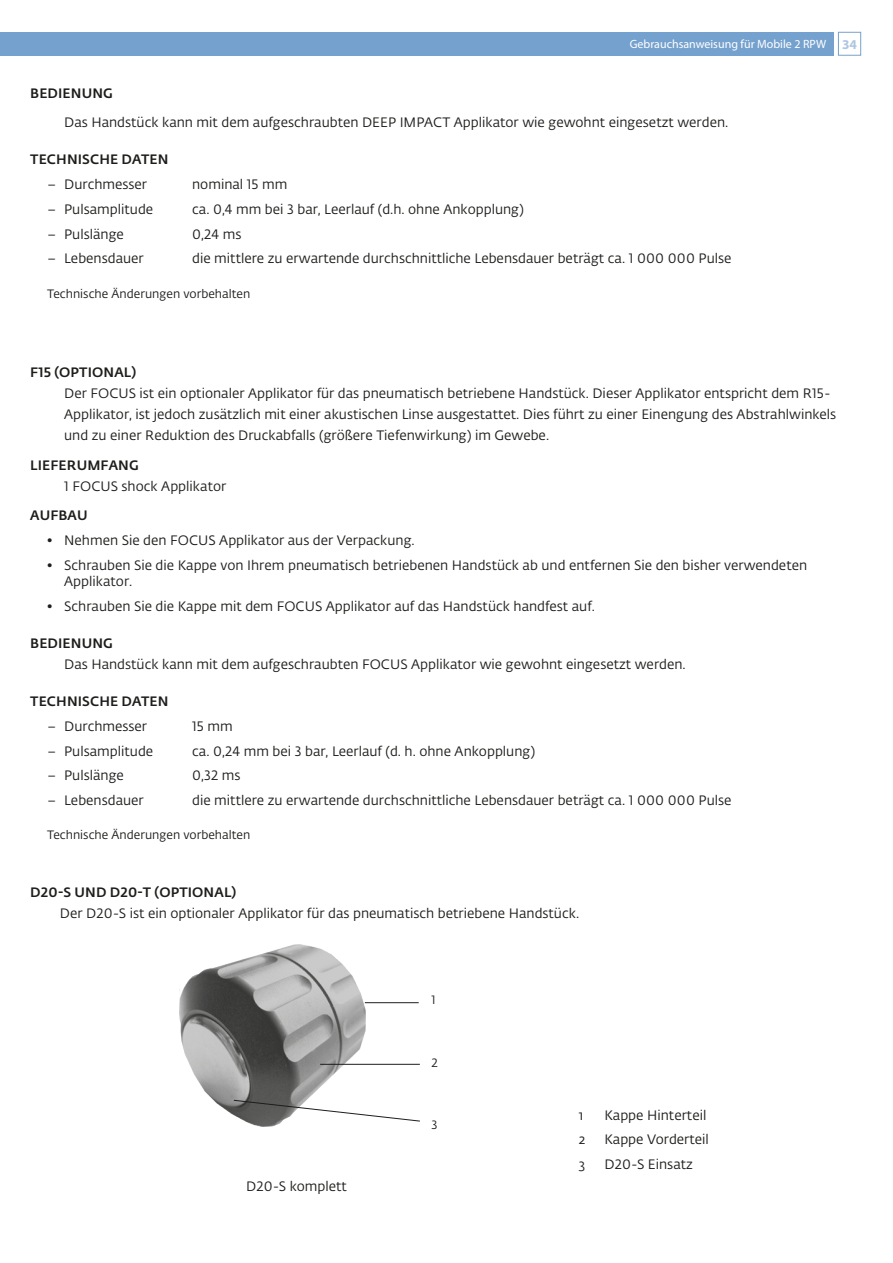
<style>
.page{position:relative;width:893px;height:1263px;background:#fff}
.page>*{position:absolute;margin:0;border:0;box-sizing:border-box;transform-origin:0 0}
.t1{font:13.5px/21px "Fedra Sans Alt Pro";color:#1d1d1b}
.t2{font:500 13.5px "Fedra Sans Alt Pro";letter-spacing:.01em;color:#1d1d1b}
.t3{font:12px "Fedra Sans Alt Pro";color:#1d1d1b}
.t4{font:12px "Myriad Pro";color:#fff}
.s1{font-weight:700;font-size:13.5px;color:#afc5e3}
</style>
<div class="page">
<div style="left:0;top:32px;width:833px;height:24px;background:#75a1ce"></div>
<div style="left:838px;top:32px;width:23px;height:24px;border:1px solid #75a1ce"></div>
<img style="left:180px;top:945px;width:185px;height:181px">
<hr style="left:365px;top:1002px;width:54px;height:1px;background:#1d1d1b">
<hr style="left:320px;top:1064px;width:100px;height:1px;background:#1d1d1b">
<svg style="left:233px;top:1099px;width:187px;height:23px"></svg>
<p class="t4" style="left:630px;top:37px;width:229px">Gebrauchsanweisung für Mobile 2 RPW <span class="s1">34</span></p>
<p class="t2" style="left:30px;top:83px;width:84px">BEDIENUNG</p>
<p class="t1" style="left:64px;top:112px;width:666px">Das Handstück kann mit dem aufgeschraubten DEEP IMPACT Applikator wie gewohnt eingesetzt werden.</p>
<p class="t2" style="left:30px;top:149px;width:140px">TECHNISCHE DATEN</p>
<p class="t1" style="left:47px;top:173px;width:102px">– Durchmesser</p>
<p class="t1" style="left:192px;top:173px;width:97px">nominal 15 mm</p>
<p class="t1" style="left:47px;top:198px;width:108px">– Pulsamplitude</p>
<p class="t1" style="left:192px;top:198px;width:333px">ca. 0,4 mm bei 3 bar, Leerlauf (d.h. ohne Ankopplung)</p>
<p class="t1" style="left:47px;top:223px;width:78px">– Pulslänge</p>
<p class="t1" style="left:192px;top:223px;width:51px">0,24 ms</p>
<p class="t1" style="left:47px;top:248px;width:98px">– Lebensdauer</p>
<p class="t1" style="left:192px;top:248px;width:541px">die mittlere zu erwartende durchschnittliche Lebensdauer beträgt ca. 1 000 000 Pulse</p>
<p class="t3" style="left:47px;top:285px;width:205px">Technische Änderungen vorbehalten</p>
<p class="t2" style="left:30px;top:362px;width:107px">F15 (OPTIONAL)</p>
<p class="t1" style="left:64px;top:382px;width:774px">Der FOCUS ist ein optionaler Applikator für das pneumatisch betriebene Handstück. Dieser Applikator entspricht dem R15-<br>Applikator, ist jedoch zusätzlich mit einer akustischen Linse ausgestattet. Dies führt zu einer Einengung des Abstrahlwinkels und zu einer Reduktion des Druckabfalls (größere Tiefenwirkung) im Gewebe.</p>
<p class="t2" style="left:30px;top:455px;width:110px">LIEFERUMFANG</p>
<p class="t1" style="left:64px;top:475px;width:164px">1 FOCUS shock Applikator</p>
<p class="t2" style="left:30px;top:505px;width:59px">AUFBAU</p>
<p class="t1" style="left:47px;top:529px;width:369px">• Nehmen Sie den FOCUS Applikator aus der Verpackung.</p>
<p class="t1" style="left:64px;top:556px;width:744px;line-height:16.2px;text-indent:-17px">• Schrauben Sie die Kappe von Ihrem pneumatisch betriebenen Handstück ab und entfernen Sie den bisher verwendeten<br>Applikator.</p>
<p class="t1" style="left:47px;top:595px;width:549px">• Schrauben Sie die Kappe mit dem FOCUS Applikator auf das Handstück handfest auf.</p>
<p class="t2" style="left:30px;top:633px;width:84px">BEDIENUNG</p>
<p class="t1" style="left:64px;top:653px;width:623px">Das Handstück kann mit dem aufgeschraubten FOCUS Applikator wie gewohnt eingesetzt werden.</p>
<p class="t2" style="left:30px;top:691px;width:140px">TECHNISCHE DATEN</p>
<p class="t1" style="left:47px;top:715px;width:102px">– Durchmesser</p>
<p class="t1" style="left:192px;top:715px;width:42px">15 mm</p>
<p class="t1" style="left:47px;top:740px;width:108px">– Pulsamplitude</p>
<p class="t1" style="left:192px;top:740px;width:345px">ca. 0,24 mm bei 3 bar, Leerlauf (d. h. ohne Ankopplung)</p>
<p class="t1" style="left:47px;top:764px;width:78px">– Pulslänge</p>
<p class="t1" style="left:192px;top:764px;width:50px">0,32 ms</p>
<p class="t1" style="left:47px;top:789px;width:98px">– Lebensdauer</p>
<p class="t1" style="left:192px;top:789px;width:541px">die mittlere zu erwartende durchschnittliche Lebensdauer beträgt ca. 1 000 000 Pulse</p>
<p class="t3" style="left:47px;top:826px;width:205px">Technische Änderungen vorbehalten</p>
<p class="t2" style="left:30px;top:882px;width:207px">D20-S UND D20-T (OPTIONAL)</p>
<p class="t1" style="left:60px;top:902px;width:521px">Der D20-S ist ein optionaler Applikator für das pneumatisch betriebene Handstück.</p>
<p class="t3" style="left:432px;top:991px;width:6px">1</p>
<p class="t1" style="left:246px;top:1175px;width:102px">D20-S komplett</p>
<p class="t3" style="left:432px;top:1054px;width:8px">2</p>
<p class="t3" style="left:432px;top:1116px;width:7px">3</p>
<p class="t1" style="left:579px;top:1104px;width:6px">1</p>
<p class="t1" style="left:604px;top:1104px;width:103px">Kappe Hinterteil</p>
<p class="t1" style="left:579px;top:1129px;width:8px">2</p>
<p class="t1" style="left:604px;top:1129px;width:106px">Kappe Vorderteil</p>
<p class="t1" style="left:579px;top:1153px;width:8px">3</p>
<p class="t1" style="left:604px;top:1153px;width:90px">D20-S Einsatz</p>
</div>
